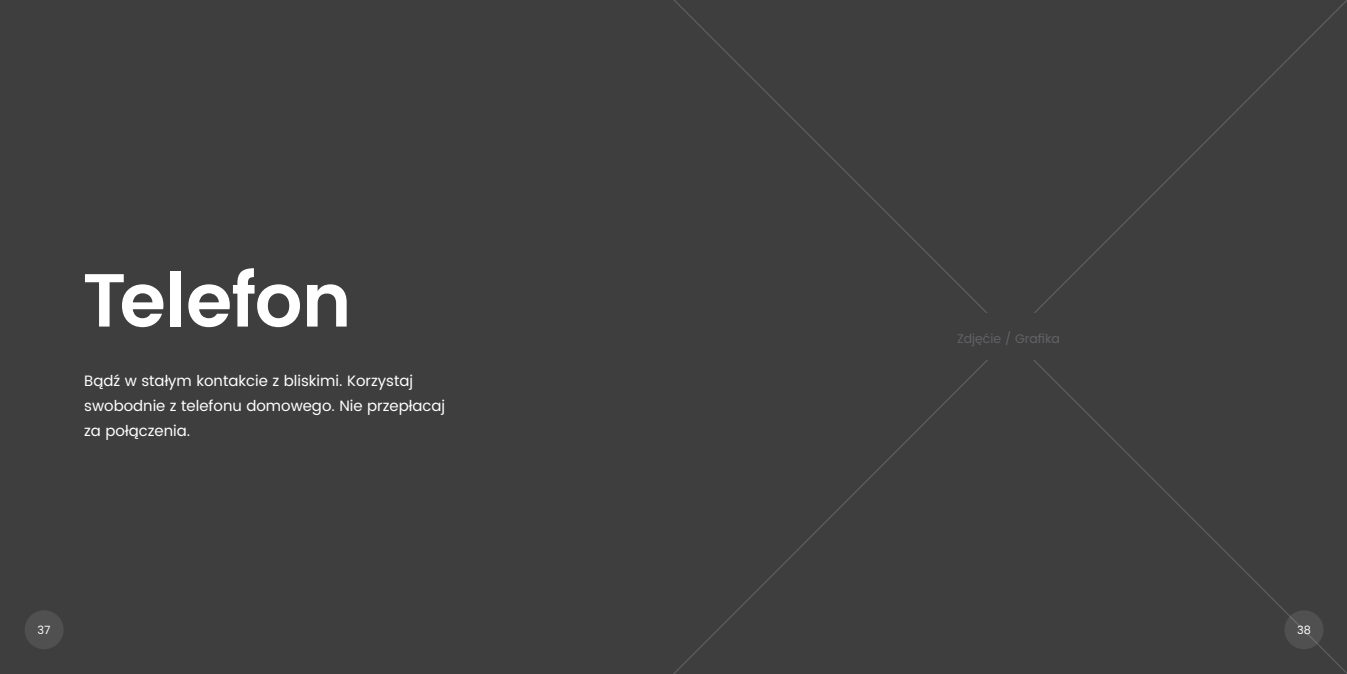
<style>
.page{position:relative;width:1347px;height:674px;background:#fff}
.page>*{position:absolute;margin:0;border:0;box-sizing:border-box;transform-origin:0 0}
.t1{font:600 75px "Poppins";letter-spacing:-.02em;color:#fff}
.t2{font:15px/25px "Poppins";color:#fff}
.t3{font:12.5px "Poppins";color:#636366}
.t4{font:11.25px "Poppins";color:#fff}
</style>
<div class="page">
<div style="left:0;top:0;width:1346px;height:673px;background:#3e3e3f"></div>
<svg style="left:674px;top:0;width:672px;height:673px"></svg>
<div style="left:914px;top:313px;width:188px;height:46px;background:#3e3e3f"></div>
<div style="left:25px;top:610px;width:39px;height:39px;background:#505051;border-radius:50%"></div>
<div style="left:1284px;top:610px;width:39px;height:39px;background:#505051;border-radius:50%"></div>
<h1 class="t1" style="left:82px;top:256px;width:271px">Telefon</h1>
<p class="t2" style="left:84px;top:368px;width:362px">Bądź w stałym kontakcie z bliskimi. Korzystaj swobodnie z telefonu domowego. Nie przepłacaj za połączenia.</p>
<p class="t3" style="left:957px;top:331px;width:104px">Zdjęćie / Grafika</p>
<p class="t4" style="left:38px;top:623px;width:14px">37</p>
<p class="t4" style="left:1297px;top:623px;width:15px">38</p>
</div>
